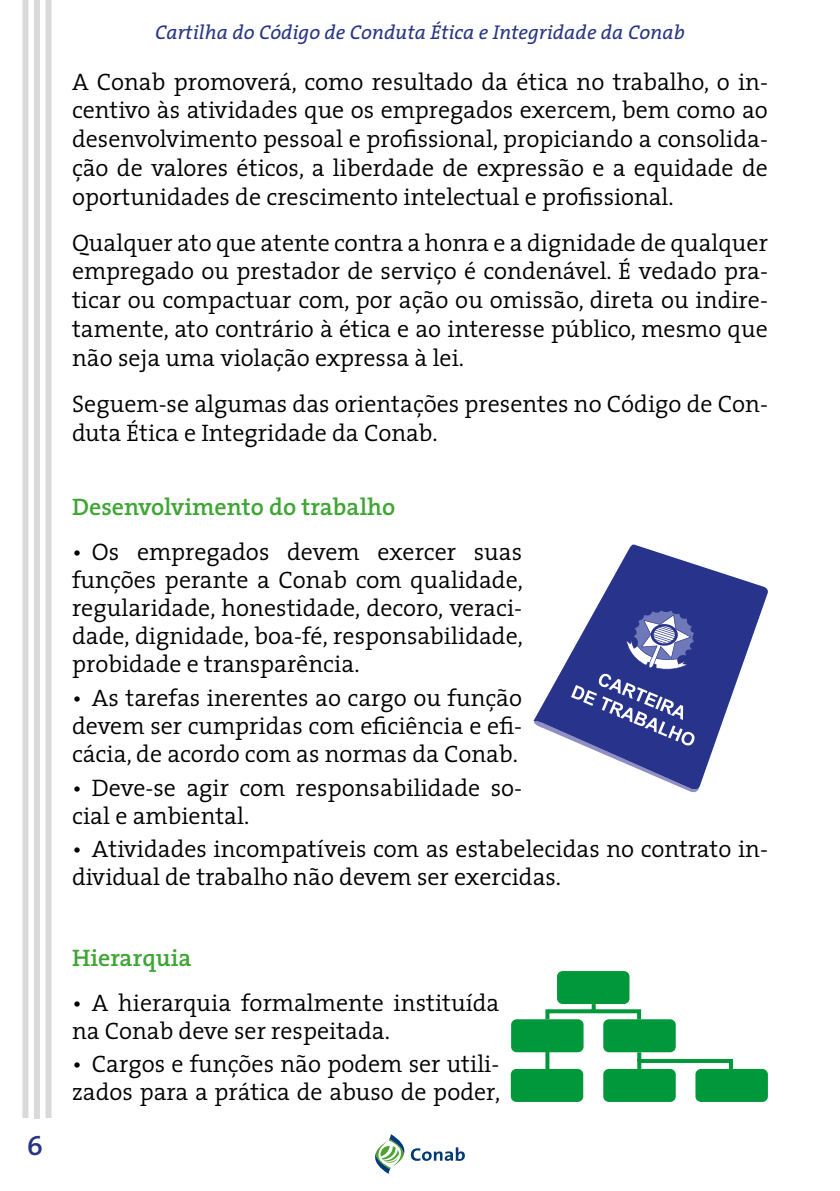
<style>
.page{position:relative;width:840px;height:1191px;background:#fff}
.page>*{position:absolute;margin:0;border:0;box-sizing:border-box;transform-origin:0 0}
.t1{font:28px "The Serif 6 Semi Bold Caps";color:#283583}
.Corrido{font:300 24px/28px "The Serif 4";color:#000}
.Subseção{font:600 24px "The Serif 6";color:#3fa535}
.t2{font:italic 20px "The Serif 5";color:#283583}
</style>
<div class="page">
<div style="left:22px;top:0;width:6px;height:1118px;background:#dadada"></div>
<div style="left:45px;top:0;width:6px;height:1118px;background:#dadada"></div>
<div style="left:34px;top:0;width:6px;height:1119px;background:#dadada"></div>
<svg style="left:410px;top:1147px;width:54px;height:14px"></svg>
<svg style="left:375px;top:1134px;width:29px;height:40px"></svg>
<svg style="left:595px;top:544px;width:173px;height:246px;fill:#28348b"></svg>
<svg style="left:533px;top:610px;width:165px;height:182px"></svg>
<div style="left:556px;top:971px;width:73px;height:33px;background:#00983a;border-radius:6px"></div>
<div style="left:511px;top:1019px;width:72px;height:33px;background:#00983a;border-radius:6px"></div>
<div style="left:510px;top:1069px;width:73px;height:33px;background:#00983a;border-radius:6px"></div>
<div style="left:695px;top:1069px;width:72px;height:33px;background:#00983a;border-radius:6px"></div>
<div style="left:603px;top:1069px;width:72px;height:33px;background:#00983a;border-radius:6px"></div>
<svg style="left:543px;top:1000px;width:191px;height:74px"></svg>
<p class="t1" style="left:27px;top:1122px;width:18px">6</p>
<p class="t2" style="left:155px;top:16px;width:531px">Cartilha do Código de Conduta Ética e Integridade da Conab</p>
<p class="Corrido" style="left:72px;top:66px;width:697px;line-height:28.8px;text-align:justify">A Conab promoverá, como resultado da ética no trabalho, o in&shy;centivo às atividades que os empregados exercem, bem como ao desenvolvimento pessoal e profissional, propiciando a consolida&shy;ção de valores éticos, a liberdade de expressão e a equidade de oportunidades de crescimento intelectual e profissional.</p>
<p class="Corrido" style="left:72px;top:227px;width:697px;line-height:28.8px;text-align:justify">Qualquer ato que atente contra a honra e a dignidade de qualquer empregado ou prestador de serviço é condenável. É vedado pra&shy;ticar ou compactuar com, por ação ou omissão, direta ou indire&shy;tamente, ato contrário à ética e ao interesse público, mesmo que não seja uma violação expressa à lei.</p>
<p class="Corrido" style="left:72px;top:388px;width:697px;line-height:28.8px">Seguem-se algumas das orientações presentes no Código de Con&shy;duta Ética e Integridade da Conab.</p>
<p class="Subseção" style="left:72px;top:487px;width:325px">Desenvolvimento do trabalho</p>
<p class="Corrido" style="left:72px;top:537px;width:452px;text-align:justify">• Os empregados devem exercer suas funções perante a Conab com qualidade, regularidade, honestidade, decoro, veraci&shy;dade, dignidade, boa-fé, responsabilidade, probidade e transparência.</p>
<p class="Corrido" style="left:72px;top:683px;width:451px;text-align:justify">• As tarefas inerentes ao cargo ou função devem ser cumpridas com eficiência e efi&shy;cácia, de acordo com as normas da Conab.</p>
<p class="Corrido" style="left:72px;top:772px;width:451px">• Deve-se agir com responsabilidade so&shy;cial e ambiental.</p>
<p class="Corrido" style="left:72px;top:834px;width:697px">• Atividades incompatíveis com as estabelecidas no contrato in&shy;dividual de trabalho não devem ser exercidas.</p>
<p class="Subseção" style="left:72px;top:937px;width:121px">Hierarquia</p>
<p class="Corrido" style="left:72px;top:987px;width:428px">• A hierarquia formalmente instituída na Conab deve ser respeitada.</p>
<p class="Corrido" style="left:72px;top:1049px;width:429px">• Cargos e funções não podem ser utili&shy;zados para a prática de abuso de poder,</p>
</div>
